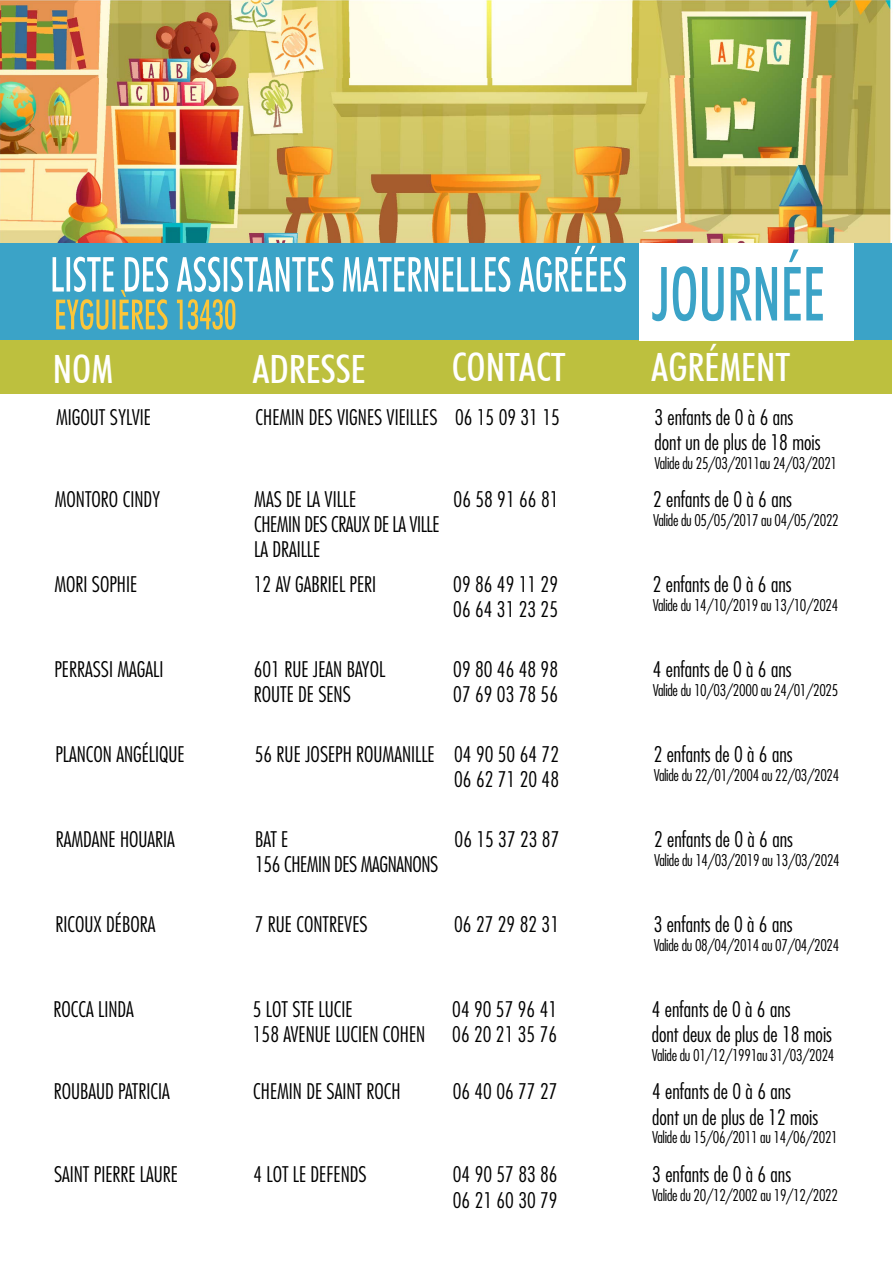
<style>
.page{position:relative;width:893px;height:1263px;background:#fff}
.page>*{position:absolute;margin:0;border:0;box-sizing:border-box;transform-origin:0 0}
.t1{font:500 condensed 39px "Futura BT";color:#fff}
.t2{font:300 condensed 21px/25.2px "Futura";color:#000}
.t3{font:300 condensed 21px/25.2px "Futura";letter-spacing:-.02em;color:#000}
.t4{font:300 condensed 15.75px "Futura";letter-spacing:-.02em;color:#000}
</style>
<div class="page">
<img style="left:0;top:0;width:891px;height:243px">
<div style="left:0;top:243px;width:892px;height:97px;background:#3ba3c7"></div>
<div style="left:0;top:340px;width:892px;height:54px;background:#bdc03e"></div>
<div style="left:639px;top:243px;width:215px;height:97px;background:#fff"></div>
<svg style="left:652px;top:249px;width:171px;height:72px"></svg>
<svg style="left:53px;top:246px;width:573px;height:84px"></svg>
<h1 class="t1" style="left:53px;top:346px;width:62px">NOM</h1>
<h1 class="t1" style="left:252px;top:346px;width:115px">ADRESSE</h1>
<h1 class="t1" style="left:452px;top:344px;width:116px">CONTACT</h1>
<h1 class="t1" style="left:651px;top:344px;width:141px">AGRÉMENT</h1>
<p class="t2" style="left:56px;top:404px;width:96px">MIGOUT SYLVIE</p>
<p class="t2" style="left:256px;top:404px;width:306px">CHEMIN DES VIGNES VIEILLES 06 15 09 31 15</p>
<p class="t2" style="left:654px;top:404px;width:168px">3 enfants de 0 à 6 ans dont un de plus de 18 mois</p>
<p class="t4" style="left:654px;top:454px;width:184px">Valide du 25/03/2011au 24/03/2021</p>
<p class="t2" style="left:55px;top:487px;width:107px">MONTORO CINDY</p>
<p class="t3" style="left:254px;top:487px;width:187px">MAS DE LA VILLE<br>CHEMIN DES CRAUX DE LA VILLE<br>LA DRAILLE</p>
<p class="t2" style="left:454px;top:487px;width:106px">06 58 91 66 81</p>
<p class="t2" style="left:653px;top:487px;width:140px">2 enfants de 0 à 6 ans</p>
<p class="t4" style="left:653px;top:511px;width:187px">Valide du 05/05/2017 au 04/05/2022</p>
<p class="t2" style="left:54px;top:572px;width:84px">MORI SOPHIE</p>
<p class="t2" style="left:254px;top:572px;width:124px">12 AV GABRIEL PERI</p>
<p class="t2" style="left:453px;top:572px;width:106px">09 86 49 11 29<br>06 64 31 23 25</p>
<p class="t2" style="left:653px;top:572px;width:140px">2 enfants de 0 à 6 ans</p>
<p class="t4" style="left:653px;top:596px;width:187px">Valide du 14/10/2019 au 13/10/2024</p>
<p class="t2" style="left:54px;top:657px;width:110px">PERRASSI MAGALI</p>
<p class="t2" style="left:254px;top:657px;width:133px">601 RUE JEAN BAYOL<br>ROUTE DE SENS</p>
<p class="t2" style="left:453px;top:657px;width:106px">09 80 46 48 98<br>07 69 03 78 56</p>
<p class="t2" style="left:653px;top:657px;width:140px">4 enfants de 0 à 6 ans</p>
<p class="t4" style="left:653px;top:681px;width:187px">Valide du 10/03/2000 au 24/01/2025</p>
<p class="t2" style="left:55px;top:742px;width:131px">PLANCON ANGÉLIQUE</p>
<p class="t2" style="left:255px;top:742px;width:306px;text-align:right">56 RUE JOSEPH ROUMANILLE 04 90 50 64 72<br>06 62 71 20 48</p>
<p class="t2" style="left:654px;top:742px;width:140px">2 enfants de 0 à 6 ans</p>
<p class="t4" style="left:654px;top:766px;width:187px">Valide du 22/01/2004 au 22/03/2024</p>
<p class="t2" style="left:56px;top:827px;width:121px">RAMDANE HOUARIA</p>
<p class="t3" style="left:255px;top:827px;width:185px">BAT E<br>156 CHEMIN DES MAGNANONS</p>
<p class="t2" style="left:455px;top:827px;width:106px">06 15 37 23 87</p>
<p class="t2" style="left:654px;top:827px;width:140px">2 enfants de 0 à 6 ans</p>
<p class="t4" style="left:654px;top:851px;width:187px">Valide du 14/03/2019 au 13/03/2024</p>
<p class="t2" style="left:55px;top:912px;width:102px">RICOUX DÉBORA</p>
<p class="t2" style="left:255px;top:912px;width:114px">7 RUE CONTREVES</p>
<p class="t2" style="left:454px;top:912px;width:106px">06 27 29 82 31</p>
<p class="t2" style="left:654px;top:912px;width:140px">3 enfants de 0 à 6 ans</p>
<p class="t4" style="left:654px;top:936px;width:187px">Valide du 08/04/2014 au 07/04/2024</p>
<p class="t2" style="left:53px;top:996px;width:82px">ROCCA LINDA</p>
<p class="t2" style="left:253px;top:996px;width:174px">5 LOT STE LUCIE<br>158 AVENUE LUCIEN COHEN</p>
<p class="t2" style="left:452px;top:996px;width:106px">04 90 57 96 41<br>06 20 21 35 76</p>
<p class="t2" style="left:652px;top:996px;width:182px">4 enfants de 0 à 6 ans<br>dont deux de plus de 18 mois</p>
<p class="t4" style="left:652px;top:1046px;width:184px">Valide du 01/12/1991au 31/03/2024</p>
<p class="t2" style="left:54px;top:1079px;width:117px">ROUBAUD PATRICIA</p>
<p class="t2" style="left:253px;top:1079px;width:149px">CHEMIN DE SAINT ROCH</p>
<p class="t2" style="left:453px;top:1079px;width:106px">06 40 06 77 27</p>
<p class="t2" style="left:652px;top:1079px;width:168px">4 enfants de 0 à 6 ans dont un de plus de 12 mois</p>
<p class="t4" style="left:652px;top:1128px;width:187px">Valide du 15/06/2011 au 14/06/2021</p>
<p class="t2" style="left:54px;top:1162px;width:125px">SAINT PIERRE LAURE</p>
<p class="t2" style="left:253px;top:1162px;width:115px">4 LOT LE DEFENDS</p>
<p class="t2" style="left:453px;top:1162px;width:106px">04 90 57 83 86<br>06 21 60 30 79</p>
<p class="t2" style="left:652px;top:1162px;width:140px">3 enfants de 0 à 6 ans</p>
<p class="t4" style="left:652px;top:1186px;width:187px">Valide du 20/12/2002 au 19/12/2022</p>
</div>
